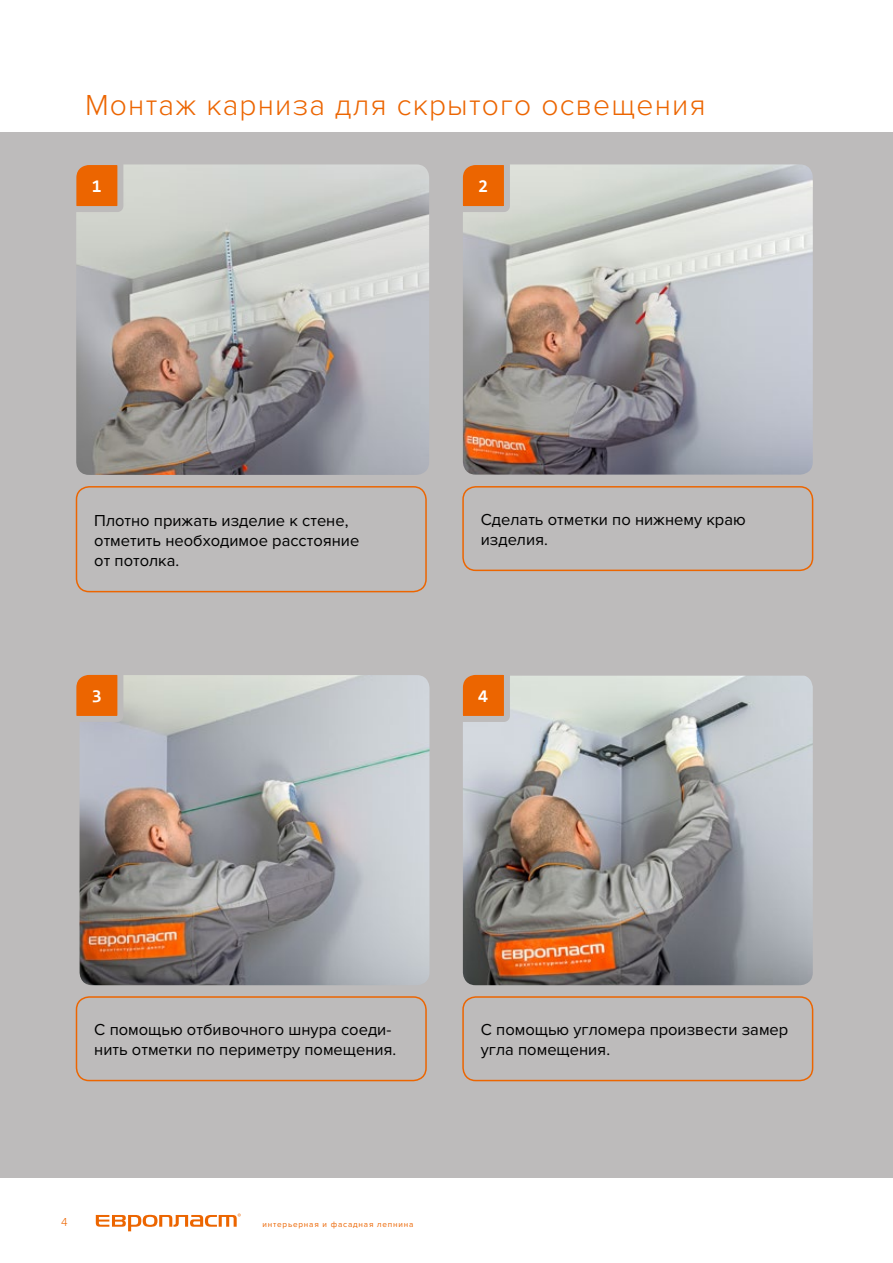
<style>
.page{position:relative;width:893px;height:1263px;background:#fff}
.page>*{position:absolute;margin:0;border:0;box-sizing:border-box;transform-origin:0 0}
.t1{font:300 30px "Proxima Nova";letter-spacing:.04em;color:#ec6500}
.t2{font:700 18px "Consolas";color:#fff}
.t3{font:16.5px/19.8px "Proxima Nova";color:#000}
.t4{font:300 12px "Proxima Nova";color:#ec6500}
.t5{font:8.1px "Proxima Nova";letter-spacing:.1em;color:#ec6500}
</style>
<div class="page">
<div style="left:0;top:132px;width:893px;height:1045px;background:#bdbbbb"></div>
<img style="left:80px;top:675px;width:349px;height:310px">
<img style="left:463px;top:676px;width:350px;height:309px">
<img style="left:76px;top:164px;width:353px;height:311px">
<img style="left:463px;top:164px;width:350px;height:311px">
<svg style="left:76px;top:164px;width:50px;height:51px"></svg>
<svg style="left:76px;top:674px;width:50px;height:51px"></svg>
<svg style="left:462px;top:164px;width:51px;height:51px"></svg>
<svg style="left:462px;top:674px;width:51px;height:51px"></svg>
<div style="left:76px;top:486px;width:351px;height:106px;border:2px solid #ec6500;border-radius:13px"></div>
<div style="left:76px;top:996px;width:351px;height:85px;border:2px solid #ec6500;border-radius:13px"></div>
<div style="left:462px;top:486px;width:351px;height:85px;border:2px solid #ec6500;border-radius:13px"></div>
<div style="left:462px;top:996px;width:351px;height:85px;border:2px solid #ec6500;border-radius:13px"></div>
<svg style="left:96px;top:1213px;width:145px;height:18px"></svg>
<h1 class="t1" style="left:85px;top:88px;width:622px">Монтаж карниза для скрытого освещения</h1>
<p class="t2" style="left:92px;top:175px;width:11px">1</p>
<p class="t2" style="left:478px;top:175px;width:11px">2</p>
<p class="t3" style="left:94px;top:511px;width:267px">Плотно прижать изделие к стене, отметить необходимое расстояние от потолка.</p>
<p class="t2" style="left:92px;top:685px;width:11px">3</p>
<p class="t3" style="left:481px;top:510px;width:266px">Сделать отметки по нижнему краю изделия.</p>
<p class="t2" style="left:478px;top:685px;width:11px">4</p>
<p class="t3" style="left:94px;top:1020px;width:304px">С помощью отбивочного шнура соеди&shy;нить отметки по периметру помещения.</p>
<p class="t4" style="left:61px;top:1215px;width:8px">4</p>
<p class="t5" style="left:262px;top:1220px;width:153px">интерьерная и фасадная лепнина</p>
<p class="t3" style="left:481px;top:1020px;width:309px">С помощью угломера произвести замер угла помещения.</p>
</div>
